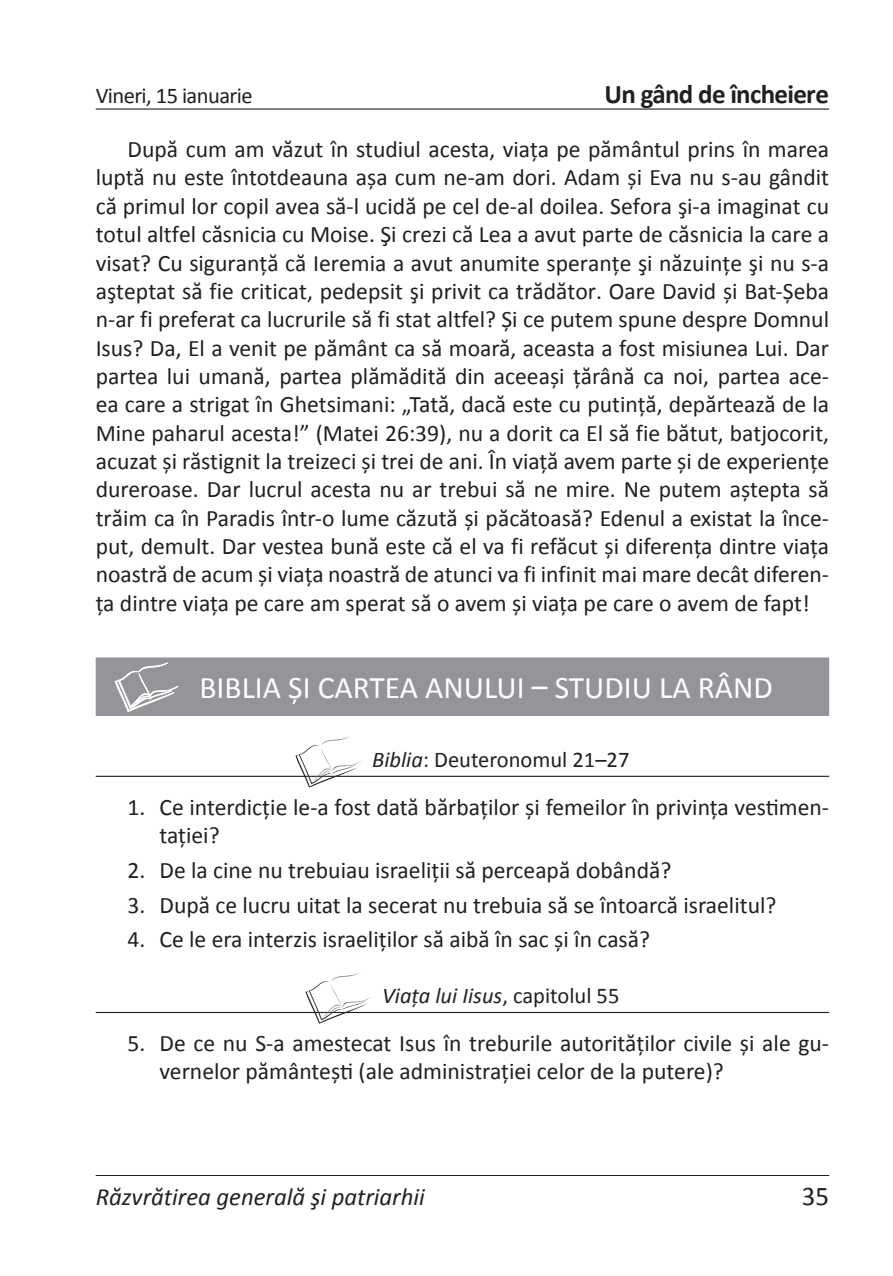
<style>
.page{position:relative;width:893px;height:1276px;background:#fff}
.page>*{position:absolute;margin:0;border:0;box-sizing:border-box;transform-origin:0 0}
.supliment{font:31.5px "Calibri";color:#fff}
.Studiu_zi{font:700 27px "Calibri";letter-spacing:-.025em;color:#231f20}
.t1{font:27px "Calibri";color:#231f20}
.t2{font:italic 24.75px "Calibri";color:#231f20}
.Indent1{font:23.62px/28.3px "Calibri";color:#231f20}
.Comentarii_Instructo{font:italic 22.5px "Calibri";color:#231f20}
.Comentarii_Instructo-2{font:22.5px "Calibri";color:#231f20}
.Studiu_zi-2{font:22.5px "Calibri";letter-spacing:-.025em;color:#231f20}
.s1{font-style:italic}
.s2{font-style:normal}
</style>
<div class="page">
<hr style="left:96px;top:1175px;width:733px;height:1px;background:#231f20">
<hr style="left:96px;top:108px;width:733px;height:2px;background:#231f20">
<div style="left:96px;top:657px;width:733px;height:59px;background:#939598"></div>
<hr style="left:96px;top:776px;width:733px;height:1px;background:#231f20">
<hr style="left:96px;top:1012px;width:733px;height:1px;background:#231f20">
<svg style="left:114px;top:662px;width:65px;height:50px"></svg>
<svg style="left:295px;top:736px;width:67px;height:51px"></svg>
<svg style="left:305px;top:972px;width:67px;height:51px"></svg>
<p class="Studiu_zi-2" style="left:96px;top:82px;width:158px">Vineri, 15 ianuarie</p>
<p class="Studiu_zi" style="left:605px;top:75px;width:226px">Un gând de încheiere</p>
<p class="Indent1" style="left:96px;top:134px;width:735px;text-align:justify;text-indent:32px">După cum am văzut în studiul acesta, viaţa pe pământul prins în marea luptă nu este întotdeauna aşa cum ne-am dori. Adam şi Eva nu s-au gândit că primul lor copil avea să-l ucidă pe cel de-al doilea. Sefora şi-a imaginat cu totul altfel căsnicia cu Moise. Şi crezi că Lea a avut parte de căsnicia la care a visat? Cu siguranţă că Ieremia a avut anumite speranţe şi năzuinţe şi nu s-a aşteptat să fie criticat, pedepsit şi privit ca trădător. Oare David şi Bat-Şeba n-ar fi preferat ca lucrurile să fi stat altfel? Şi ce putem spune despre Domnul Isus? Da, El a venit pe pământ ca să moară, aceasta a fost misiunea Lui. Dar partea lui umană, partea plămădită din aceeaşi ţărână ca noi, partea ace&shy;ea care a strigat în Ghetsimani: „Tată, dacă este cu putinţă, depărtează de la Mine paharul acesta!” (Matei 26:39), nu a dorit ca El să fie bătut, batjocorit, acuzat şi răstignit la treizeci şi trei de ani. În viaţă avem parte şi de experienţe dureroase. Dar lucrul acesta nu ar trebui să ne mire. Ne putem aştepta să trăim ca în Paradis într-o lume căzută şi păcătoasă? Edenul a existat la înce&shy;put, demult. Dar vestea bună este că el va fi refăcut şi diferenţa dintre viaţa noastră de acum şi viaţa noastră de atunci va fi infinit mai mare decât diferen&shy;ţa dintre viaţa pe care am sperat să o avem şi viaţa pe care o avem de fapt!</p>
<p class="supliment" style="left:199px;top:668px;width:575px">BIBLIA ȘI CARTEA ANULUI – STUDIU LA RÂND</p>
<p class="Comentarii_Instructo-2" style="left:372px;top:746px;width:259px"><span class="s1">Biblia</span>: Deuteronomul 21–27</p>
<p class="Indent1" style="left:159px;top:791px;width:671px;text-indent:-32px">1. Ce interdicție le-a fost dată bărbaților și femeilor în privința vestimen&shy;tației?</p>
<p class="Indent1" style="left:128px;top:855px;width:545px">2. De la cine nu trebuiau israeliții să perceapă dobândă?</p>
<p class="Indent1" style="left:128px;top:889px;width:650px">3. După ce lucru uitat la secerat nu trebuia să se întoarcă israelitul?</p>
<p class="Indent1" style="left:128px;top:924px;width:524px">4. Ce le era interzis israeliților să aibă în sac și în casă?</p>
<p class="Comentarii_Instructo" style="left:382px;top:982px;width:239px">Viața lui Iisus<span class="s2">, capitolul 55</span></p>
<p class="Indent1" style="left:159px;top:1028px;width:671px;text-indent:-32px">5. De ce nu S-a amestecat Isus în treburile autorităților civile și ale gu&shy;vernelor pământești (ale administrației celor de la putere)?</p>
<p class="t2" style="left:96px;top:1181px;width:331px">Răzvrătirea generală şi patriarhii</p>
<p class="t1" style="left:802px;top:1179px;width:29px">35</p>
</div>
